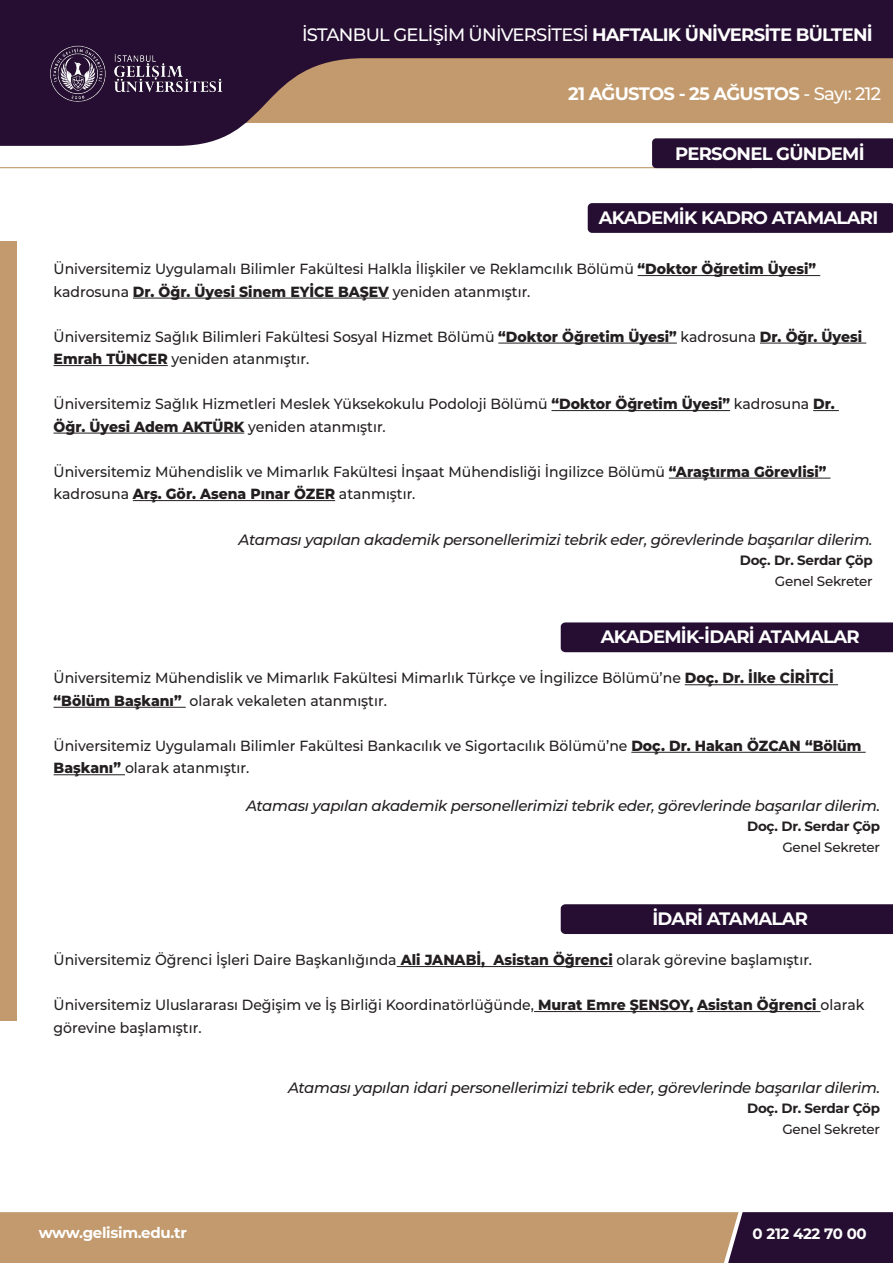
<style>
.page{position:relative;width:893px;height:1263px;background:#fff}
.page>*{position:absolute;margin:0;border:0;box-sizing:border-box;transform-origin:0 0}
.t1{font:700 18px "Montserrat";letter-spacing:-.04em;color:#fff}
.t2{font:500 18px "Montserrat";letter-spacing:-.04em;color:#fff}
.t3{font:italic 500 15px "Montserrat";letter-spacing:-.02em;color:#231f20}
.t4{font:700 15px "Montserrat";letter-spacing:-.02em;color:#fff}
.t5{font:500 14.7px/22.5px "Montserrat";color:#231f20;scale:.95 1}
.t6{font:700 13.5px "Montserrat";letter-spacing:-.02em;color:#231f20}
.t7{font:500 13.5px "Montserrat";letter-spacing:-.02em;color:#231f20}
.s1{font-weight:700}
.s2{font-weight:500}
.s3{font-weight:800}
</style>
<div class="page">
<svg style="left:0;top:0;width:893px;height:146px;background:#775d5f"></svg>
<img style="left:23px;top:35px;width:228px;height:79px">
<hr style="left:0;top:167px;width:752px;height:1px;background:#c29a6d">
<div style="left:652px;top:138px;width:241px;height:30px;background:#250e31"></div>
<div style="left:0;top:241px;width:17px;height:779px;background:#c29a6d"></div>
<svg style="left:0;top:1212px;width:893px;height:51px;background:#a68263"></svg>
<hr style="left:685px;top:684px;width:153px;height:1px;background:#231f20">
<hr style="left:54px;top:707px;width:132px;height:1px;background:#231f20">
<hr style="left:631px;top:752px;width:235px;height:1px;background:#231f20">
<hr style="left:54px;top:774px;width:71px;height:1px;background:#231f20">
<hr style="left:397px;top:966px;width:216px;height:1px;background:#231f20">
<hr style="left:534px;top:1011px;width:159px;height:1px;background:#231f20">
<hr style="left:697px;top:1011px;width:124px;height:1px;background:#231f20">
<div style="left:561px;top:622px;width:332px;height:30px;background:#250e31"></div>
<div style="left:561px;top:904px;width:332px;height:30px;background:#250e31"></div>
<div style="left:588px;top:203px;width:305px;height:30px;background:#250e31"></div>
<hr style="left:638px;top:275px;width:182px;height:1px;background:#231f20">
<hr style="left:133px;top:298px;width:256px;height:1px;background:#231f20">
<hr style="left:498px;top:343px;width:179px;height:1px;background:#231f20">
<hr style="left:760px;top:343px;width:106px;height:1px;background:#231f20">
<hr style="left:54px;top:365px;width:114px;height:1px;background:#231f20">
<hr style="left:551px;top:410px;width:179px;height:1px;background:#231f20">
<svg style="left:813px;top:410px;width:26px;height:1px"></svg>
<hr style="left:54px;top:433px;width:190px;height:1px;background:#231f20">
<hr style="left:669px;top:478px;width:161px;height:1px;background:#231f20">
<hr style="left:133px;top:500px;width:202px;height:1px;background:#231f20">
<p class="t2" style="left:302px;top:22px;width:572px">İSTANBUL GELİŞİM ÜNİVERSİTESİ <span class="s1">HAFTALIK ÜNİVERSİTE BÜLTENİ</span></p>
<p class="t1" style="left:568px;top:80px;width:314px">21 AĞUSTOS - 25 AĞUSTOS <span class="s2">- Sayı: 212</span></p>
<p class="t1" style="left:675px;top:141px;width:191px">PERSONEL GÜNDEMİ</p>
<p class="t1" style="left:599px;top:205px;width:281px">AKADEMİK KADRO ATAMALARI</p>
<p class="t5" style="left:54px;top:257px;width:804px">Üniversitemiz Uygulamalı Bilimler Fakültesi Halkla İlişkiler ve Reklamcılık Bölümü <span class="s3">“Doktor Öğretim Üyesi” </span>kadrosuna <span class="s3">Dr. Öğr. Üyesi Sinem EYİCE BAŞEV</span> yeniden atanmıştır.</p>
<p class="t5" style="left:54px;top:325px;width:853px">Üniversitemiz Sağlık Bilimleri Fakültesi Sosyal Hizmet Bölümü <span class="s3">“Doktor Öğretim Üyesi”</span> kadrosuna <span class="s3">Dr. Öğr. Üyesi<br>Emrah TÜNCER</span> yeniden atanmıştır.</p>
<p class="t5" style="left:54px;top:392px;width:824px">Üniversitemiz Sağlık Hizmetleri Meslek Yüksekokulu Podoloji Bölümü <span class="s3">“Doktor Öğretim Üyesi”</span> kadrosuna <span class="s3">Dr.<br>Öğr. Üyesi Adem AKTÜRK</span> yeniden atanmıştır.</p>
<p class="t5" style="left:54px;top:460px;width:815px">Üniversitemiz Mühendislik ve Mimarlık Fakültesi İnşaat Mühendisliği İngilizce Bölümü <span class="s3">“Araştırma Görevlisi” </span>kadrosuna <span class="s3">Arş. Gör. Asena Pınar ÖZER</span> atanmıştır.</p>
<p class="t3" style="left:239px;top:529px;width:635px">Ataması yapılan akademik personellerimizi tebrik eder, görevlerinde başarılar dilerim.</p>
<p class="t6" style="left:740px;top:550px;width:134px">Doç. Dr. Serdar Çöp</p>
<p class="t7" style="left:775px;top:572px;width:99px">Genel Sekreter</p>
<p class="t1" style="left:601px;top:624px;width:261px">AKADEMİK-İDARİ ATAMALAR</p>
<p class="t5" style="left:54px;top:666px;width:823px">Üniversitemiz Mühendislik ve Mimarlık Fakültesi Mimarlık Türkçe ve İngilizce Bölümü’ne <span class="s3">Doç. Dr. İlke CİRİTCİ “Bölüm Başkanı”</span> olarak vekaleten atanmıştır.</p>
<p class="t5" style="left:54px;top:734px;width:852px">Üniversitemiz Uygulamalı Bilimler Fakültesi Bankacılık ve Sigortacılık Bölümü’ne <span class="s3">Doç. Dr. Hakan ÖZCAN “Bölüm<br>Başkanı”</span> olarak atanmıştır.</p>
<p class="t3" style="left:246px;top:795px;width:635px">Ataması yapılan akademik personellerimizi tebrik eder, görevlerinde başarılar dilerim.</p>
<p class="t6" style="left:747px;top:817px;width:134px">Doç. Dr. Serdar Çöp</p>
<p class="t7" style="left:782px;top:838px;width:99px">Genel Sekreter</p>
<p class="t1" style="left:652px;top:905px;width:157px">İDARİ ATAMALAR</p>
<p class="t5" style="left:54px;top:948px;width:800px">Üniversitemiz Öğrenci İşleri Daire Başkanlığında <span class="s3">Ali JANABİ, Asistan Öğrenci</span> olarak görevine başlamıştır.</p>
<p class="t5" style="left:54px;top:993px;width:855px">Üniversitemiz Uluslararası Değişim ve İş Birliği Koordinatörlüğünde, <span class="s3">Murat Emre ŞENSOY, Asistan Öğrenci</span> olarak görevine başlamıştır.</p>
<p class="t3" style="left:288px;top:1077px;width:594px">Ataması yapılan idari personellerimizi tebrik eder, görevlerinde başarılar dilerim.</p>
<p class="t6" style="left:747px;top:1098px;width:134px">Doç. Dr. Serdar Çöp</p>
<p class="t7" style="left:782px;top:1120px;width:99px">Genel Sekreter</p>
<p class="t4" style="left:39px;top:1222px;width:150px">www.gelisim.edu.tr</p>
<p class="t4" style="left:753px;top:1223px;width:116px">0 212 422 70 00</p>
</div>
